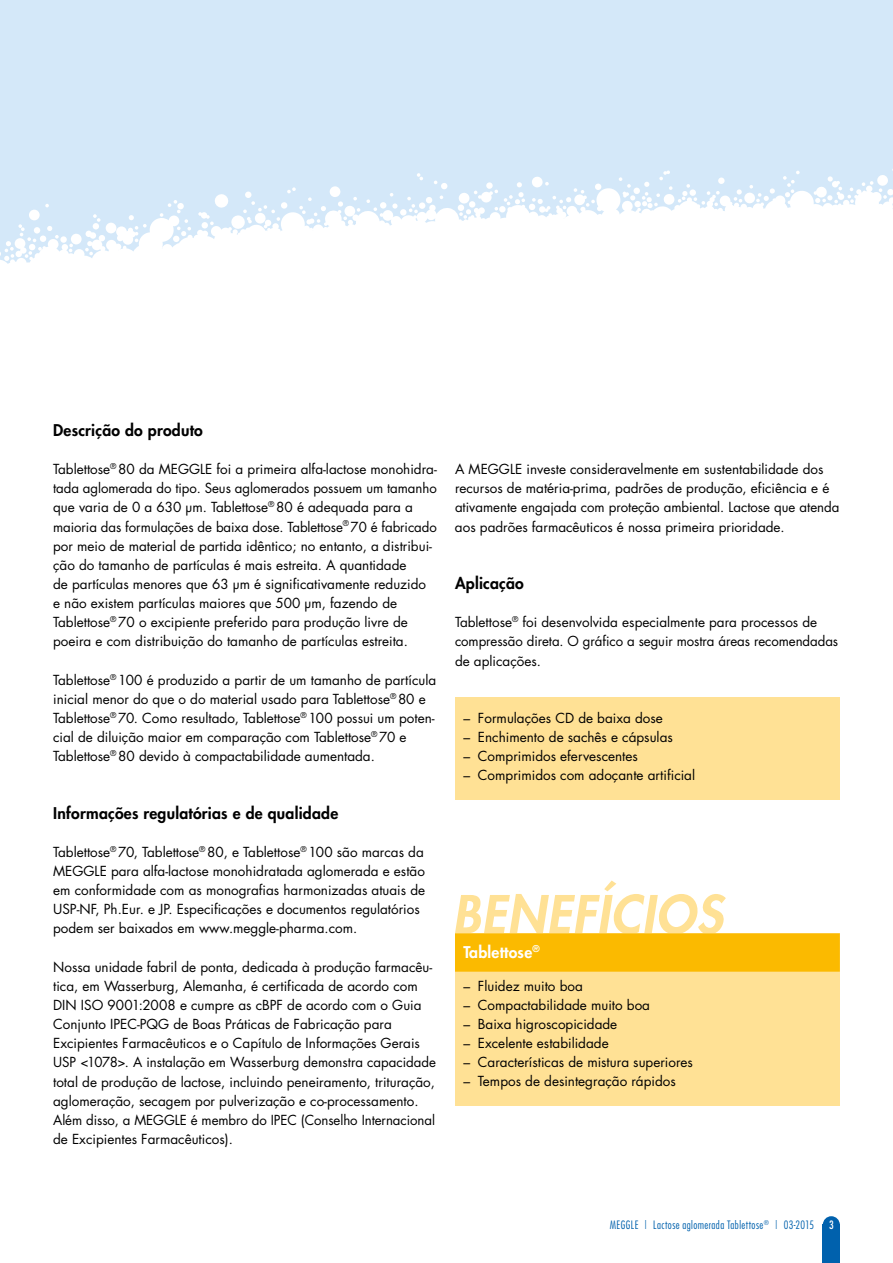
<style>
.page{position:relative;width:893px;height:1263px;background:#fff}
.page>*{position:absolute;margin:0;border:0;box-sizing:border-box;transform-origin:0 0}
.t1{font:italic 800 51px "Futura";letter-spacing:.015em;color:#ffe195}
.t2{font:800 15.75px "Futura";letter-spacing:.015em;color:#000}
.t3{font:800 15.75px "Futura";letter-spacing:.015em;color:#fff}
.t4{font:13.5px/19.2px "Futura";color:#000}
.t5{font:300 condensed 11.25px "Futura";letter-spacing:.035em;color:#0061ad}
.t6{font:condensed 11.25px "Futura";color:#fff}
</style>
<div class="page">
<div style="left:0;top:0;width:893px;height:455px;background:#d4e8f9"></div>
<svg style="left:0;top:169px;width:893px;height:286px;background:#f8fbfe"></svg>
<div style="left:823px;top:1225px;width:17px;height:38px;background:#0061ad"></div>
<div style="left:823px;top:1216px;width:17px;height:17px;background:#0061ad;border-radius:50%"></div>
<div style="left:455px;top:697px;width:385px;height:102px;background:#ffe195"></div>
<div style="left:455px;top:933px;width:385px;height:173px;background:#ffe195"></div>
<div style="left:455px;top:933px;width:385px;height:39px;background:#fbba00"></div>
<p class="t2" style="left:53px;top:419px;width:151px">Descrição do produto</p>
<p class="t4" style="left:53px;top:459px;width:385px">Tablettose<sup>®</sup> 80 da MEGGLE foi a primeira alfa-lactose monohidra&shy;tada aglomerada do tipo. Seus aglomerados possuem um tamanho que varia de 0 a 630 μm. Tablettose<sup>®</sup> 80 é adequada para a maioria das formulações de baixa dose. Tablettose<sup>®</sup> 70 é fabricado por meio de material de partida idêntico; no entanto, a distribui&shy;ção do tamanho de partículas é mais estreita. A quantidade<br>de partículas menores que 63 μm é significativamente reduzido<br>e não existem partículas maiores que 500 μm, fazendo de Tablettose<sup>®</sup> 70 o excipiente preferido para produção livre de poeira e com distribuição do tamanho de partículas estreita.</p>
<p class="t4" style="left:53px;top:670px;width:385px">Tablettose<sup>®</sup> 100 é produzido a partir de um tamanho de partícula inicial menor do que o do material usado para Tablettose<sup>®</sup> 80 e Tablettose<sup>®</sup> 70. Como resultado, Tablettose<sup>®</sup> 100 possui um poten&shy;cial de diluição maior em comparação com Tablettose<sup>®</sup> 70 e Tablettose<sup>®</sup> 80 devido à compactabilidade aumentada.</p>
<p class="t2" style="left:53px;top:802px;width:287px">Informações regulatórias e de qualidade</p>
<p class="t4" style="left:53px;top:842px;width:373px">Tablettose<sup>®</sup> 70, Tablettose<sup>®</sup> 80, e Tablettose<sup>®</sup> 100 são marcas da MEGGLE para alfa-lactose monohidratada aglomerada e estão em conformidade com as monografias harmonizadas atuais de USP-NF, Ph.Eur. e JP. Especificações e documentos regulatórios podem ser baixados em www.meggle-pharma.com.</p>
<p class="t4" style="left:53px;top:957px;width:384px">Nossa unidade fabril de ponta, dedicada à produção farmacêu&shy;tica, em Wasserburg, Alemanha, é certificada de acordo com DIN ISO 9001:2008 e cumpre as cBPF de acordo com o Guia Conjunto IPEC-PQG de Boas Práticas de Fabricação para Excipientes Farmacêuticos e o Capítulo de Informações Gerais USP &lt;1078&gt;. A instalação em Wasserburg demonstra capacidade total de produção de lactose, incluindo peneiramento, trituração, aglomeração, secagem por pulverização e co-processamento.<br>Além disso, a MEGGLE é membro do IPEC (Conselho Internacional de Excipientes Farmacêuticos).</p>
<p class="t4" style="left:455px;top:459px;width:386px">A MEGGLE investe consideravelmente em sustentabilidade dos recursos de matéria-prima, padrões de produção, eficiência e é ativamente engajada com proteção ambiental. Lactose que atenda aos padrões farmacêuticos é nossa primeira prioridade.</p>
<p class="t2" style="left:455px;top:573px;width:70px">Aplicação</p>
<p class="t4" style="left:455px;top:612px;width:385px">Tablettose<sup>®</sup> foi desenvolvida especialmente para processos de compressão direta. O gráfico a seguir mostra áreas recomendadas de aplicações.</p>
<p class="t4" style="left:463px;top:708px;width:201px">– Formulações CD de baixa dose</p>
<p class="t4" style="left:463px;top:727px;width:211px">– Enchimento de sachês e cápsulas</p>
<p class="t4" style="left:463px;top:746px;width:176px">– Comprimidos efervescentes</p>
<p class="t4" style="left:463px;top:765px;width:233px">– Comprimidos com adoçante artificial</p>
<h1 class="t1" style="left:452px;top:880px;width:272px">BENEFÍCIOS</h1>
<p class="t3" style="left:463px;top:942px;width:78px">Tablettose<sup>®</sup></p>
<p class="t4" style="left:463px;top:976px;width:121px">– Fluidez muito boa</p>
<p class="t4" style="left:463px;top:995px;width:188px">– Compactabilidade muito boa</p>
<p class="t4" style="left:463px;top:1014px;width:155px">– Baixa higroscopicidade</p>
<p class="t4" style="left:463px;top:1033px;width:147px">– Excelente estabilidade</p>
<p class="t4" style="left:463px;top:1052px;width:231px">– Características de mistura superiores</p>
<p class="t4" style="left:463px;top:1072px;width:214px">– Tempos de desintegração rápidos</p>
<p class="t5" style="left:610px;top:1218px;width:206px">MEGGLE | Lactose aglomerada Tablettose<sup>®</sup> | 03-2015</p>
<p class="t6" style="left:829px;top:1218px;width:6px">3</p>
</div>
